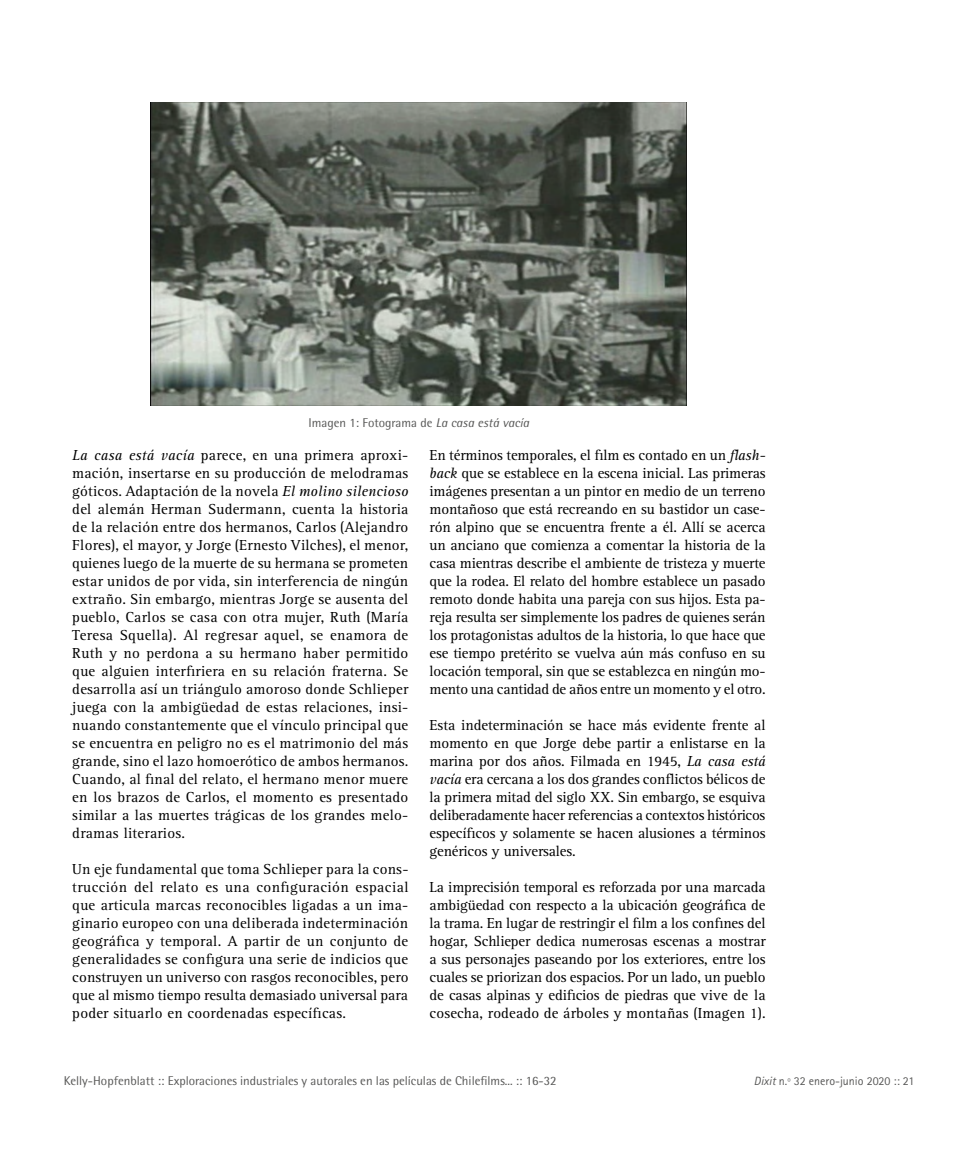
<style>
.page{position:relative;width:957px;height:1149px;background:#fff}
.page>*{position:absolute;margin:0;border:0;box-sizing:border-box;transform-origin:0 0}
.t1{font:15px/18px "Rotis Serif Std";letter-spacing:.01em;color:#000;text-align:justify}
.t2{font:12.75px "Rotis Semi Sans Std";color:#575756}
.t3{font:12px "Rotis Sans Serif Std";color:#575756}
.s1{font-style:italic}
</style>
<div class="page">
<img style="left:151px;top:103px;width:536px;height:303px">
<p class="t2" style="left:309px;top:415px;width:222px">Imagen 1: Fotograma de <span class="s1">La casa está vacía</span></p>
<p class="t1" style="left:72px;top:446px;width:338px"><span class="s1">La casa está vacía</span> parece, en una primera aproxi&shy;mación, insertarse en su producción de melodramas góticos. Adaptación de la novela <span class="s1">El molino silencioso </span>del alemán Herman Sudermann, cuenta la historia de la relación entre dos hermanos, Carlos (Alejandro Flores), el mayor, y Jorge (Ernesto Vilches), el menor, quienes luego de la muerte de su hermana se prometen estar unidos de por vida, sin interferencia de ningún extraño. Sin embargo, mientras Jorge se ausenta del pueblo, Carlos se casa con otra mujer, Ruth (María Teresa Squella). Al regresar aquel, se enamora de Ruth y no perdona a su hermano haber permitido que alguien interfiriera en su relación fraterna. Se desarrolla así un triángulo amoroso donde Schlieper juega con la ambigüedad de estas relaciones, insi&shy;nuando constantemente que el vínculo principal que se encuentra en peligro no es el matrimonio del más grande, sino el lazo homoerótico de ambos hermanos.<br>Cuando, al final del relato, el hermano menor muere en los brazos de Carlos, el momento es presentado similar a las muertes trágicas de los grandes melo&shy;dramas literarios.</p>
<p class="t1" style="left:72px;top:860px;width:338px">Un eje fundamental que toma Schlieper para la cons&shy;trucción del relato es una configuración espacial que articula marcas reconocibles ligadas a un ima&shy;ginario europeo con una deliberada indeterminación geográfica y temporal. A partir de un conjunto de generalidades se configura una serie de indicios que construyen un universo con rasgos reconocibles, pero que al mismo tiempo resulta demasiado universal para poder situarlo en coordenadas específicas.</p>
<p class="t1" style="left:429px;top:446px;width:337px">En términos temporales, el film es contado en un <span class="s1">flash&shy;back</span> que se establece en la escena inicial. Las primeras imágenes presentan a un pintor en medio de un terreno montañoso que está recreando en su bastidor un case&shy;rón alpino que se encuentra frente a él. Allí se acerca un anciano que comienza a comentar la historia de la casa mientras describe el ambiente de tristeza y muerte que la rodea. El relato del hombre establece un pasado remoto donde habita una pareja con sus hijos. Esta pa&shy;reja resulta ser simplemente los padres de quienes serán los protagonistas adultos de la historia, lo que hace que ese tiempo pretérito se vuelva aún más confuso en su locación temporal, sin que se establezca en ningún mo&shy;mento una cantidad de años entre un momento y el otro.</p>
<p class="t1" style="left:429px;top:716px;width:338px">Esta indeterminación se hace más evidente frente al momento en que Jorge debe partir a enlistarse en la marina por dos años. Filmada en 1945, <span class="s1">La casa está vacía</span> era cercana a los dos grandes conflictos bélicos de la primera mitad del siglo XX. Sin embargo, se esquiva deliberadamente hacer referencias a contextos históricos específicos y solamente se hacen alusiones a términos genéricos y universales.</p>
<p class="t1" style="left:429px;top:878px;width:338px">La imprecisión temporal es reforzada por una marcada ambigüedad con respecto a la ubicación geográfica de la trama. En lugar de restringir el film a los confines del hogar, Schlieper dedica numerosas escenas a mostrar a sus personajes paseando por los exteriores, entre los cuales se priorizan dos espacios. Por un lado, un pueblo de casas alpinas y edificios de piedras que vive de la cosecha, rodeado de árboles y montañas (Imagen 1).</p>
<p class="t2" style="left:64px;top:1072px;width:494px">Kelly-Hopfenblatt :: Exploraciones industriales y autorales en las películas de Chilefilms... :: 16-32</p>
<p class="t3" style="left:754px;top:1073px;width:162px"><span class="s1">Dixit</span> n.º 32 enero-junio 2020 :: 21</p>
</div>
